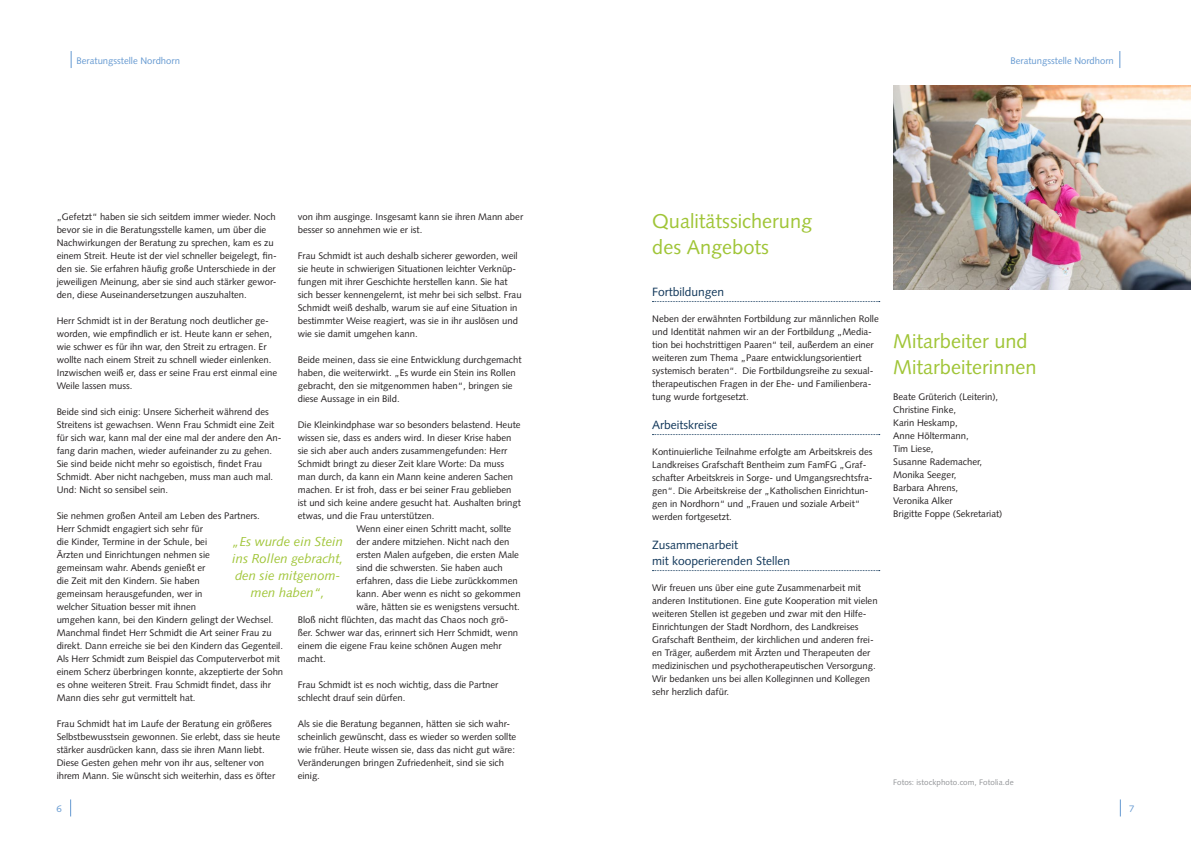
<style>
.page{position:relative;width:1191px;height:842px;background:#fff}
.page>*{position:absolute;margin:0;border:0;box-sizing:border-box;transform-origin:0 0}
.t1{font:20px/26px "Syntax LT Std";color:#a0c537}
.t2{font:italic 13px/17px "Syntax LT Std";color:#a0c537;text-align:center}
.t3{font:12px/16px "Syntax LT Std";color:#103659}
.t4{font:9.5px/13px "Syntax LT Std";color:#231f20}
.t5{font:9.5px "Syntax LT Std";color:#6599d1}
.t6{font:8px "Syntax LT Std";letter-spacing:.01em;color:#939598}
</style>
<div class="page">
<svg style="left:71px;top:51px;width:1px;height:17px"></svg>
<svg style="left:1119px;top:51px;width:1px;height:17px"></svg>
<svg style="left:1120px;top:799px;width:1px;height:17px"></svg>
<svg style="left:70px;top:799px;width:1px;height:17px"></svg>
<svg style="left:652px;top:301px;width:227px;height:1px"></svg>
<svg style="left:652px;top:434px;width:227px;height:1px"></svg>
<svg style="left:652px;top:570px;width:227px;height:1px"></svg>
<img style="left:893px;top:85px;width:298px;height:204px">
<p class="t5" style="left:77px;top:55px;width:105px">Beratungsstelle Nordhorn</p>
<p class="t5" style="left:1010px;top:55px;width:105px">Beratungsstelle Nordhorn</p>
<p class="t4" style="left:298px;top:210px;width:227px">von ihm ausginge. Insgesamt kann sie ihren Mann aber besser so annehmen wie er ist.</p>
<p class="t4" style="left:298px;top:249px;width:225px">Frau Schmidt ist auch deshalb sicherer geworden, weil sie heute in schwierigen Situationen leichter Verknüp&shy;fungen mit ihrer Geschichte herstellen kann. Sie hat sich besser kennengelernt, ist mehr bei sich selbst. Frau Schmidt weiß deshalb, warum sie auf eine Situation in bestimmter Weise reagiert, was sie in ihr auslösen und wie sie damit umgehen kann.</p>
<p class="t4" style="left:298px;top:353px;width:225px">Beide meinen, dass sie eine Entwicklung durchgemacht haben, die weiterwirkt. „Es wurde ein Stein ins Rollen gebracht, den sie mitgenommen haben“, bringen sie diese Aussage in ein Bild.</p>
<p class="t4" style="left:298px;top:418px;width:224px">Die Kleinkindphase war so besonders belastend. Heute</p>
<p class="t4" style="left:298px;top:431px;width:215px">wissen sie, dass es anders wird. In dieser Krise haben</p>
<p class="t4" style="left:298px;top:444px;width:211px">sie sich aber auch anders zusammengefunden: Herr</p>
<p class="t4" style="left:298px;top:457px;width:208px">Schmidt bringt zu dieser Zeit klare Worte: Da muss</p>
<p class="t4" style="left:298px;top:470px;width:217px">man durch, da kann ein Mann keine anderen Sachen</p>
<p class="t4" style="left:298px;top:483px;width:215px">machen. Er ist froh, dass er bei seiner Frau geblieben</p>
<p class="t4" style="left:298px;top:496px;width:225px">ist und sich keine andere gesucht hat. Aushalten bringt</p>
<p class="t4" style="left:298px;top:509px;width:138px">etwas, und die Frau unterstützen.</p>
<p class="t4" style="left:356px;top:522px;width:156px">Wenn einer einen Schritt macht, sollte</p>
<p class="t4" style="left:356px;top:535px;width:154px">der andere mitziehen. Nicht nach den</p>
<p class="t4" style="left:356px;top:548px;width:164px">ersten Malen aufgeben, die ersten Male</p>
<p class="t4" style="left:356px;top:561px;width:148px">sind die schwersten. Sie haben auch</p>
<p class="t4" style="left:356px;top:574px;width:163px">erfahren, dass die Liebe zurückkommen</p>
<p class="t4" style="left:356px;top:587px;width:166px">kann. Aber wenn es nicht so gekommen</p>
<p class="t4" style="left:356px;top:600px;width:165px">wäre, hätten sie es wenigstens versucht.</p>
<p class="t4" style="left:298px;top:613px;width:212px">Bloß nicht flüchten, das macht das Chaos noch grö-</p>
<p class="t4" style="left:298px;top:626px;width:222px">ßer. Schwer war das, erinnert sich Herr Schmidt, wenn</p>
<p class="t4" style="left:298px;top:639px;width:205px">einem die eigene Frau keine schönen Augen mehr</p>
<p class="t4" style="left:298px;top:652px;width:29px">macht.</p>
<p class="t4" style="left:298px;top:678px;width:202px">Frau Schmidt ist es noch wichtig, dass die Partner schlecht drauf sein dürfen.</p>
<p class="t4" style="left:298px;top:717px;width:220px">Als sie die Beratung begannen, hätten sie sich wahr&shy;scheinlich gewünscht, dass es wieder so werden sollte wie früher. Heute wissen sie, dass das nicht gut wäre:<br>Veränderungen bringen Zufriedenheit, sind sie sich einig.</p>
<p class="t4" style="left:57px;top:210px;width:222px">„Gefetzt“ haben sie sich seitdem immer wieder. Noch bevor sie in die Beratungsstelle kamen, um über die Nachwirkungen der Beratung zu sprechen, kam es zu einem Streit. Heute ist der viel schneller beigelegt, fin&shy;den sie. Sie erfahren häufig große Unterschiede in der jeweiligen Meinung, aber sie sind auch stärker gewor&shy;den, diese Auseinandersetzungen auszuhalten.</p>
<p class="t4" style="left:57px;top:314px;width:222px">Herr Schmidt ist in der Beratung noch deutlicher ge&shy;worden, wie empfindlich er ist. Heute kann er sehen, wie schwer es für ihn war, den Streit zu ertragen. Er wollte nach einem Streit zu schnell wieder einlenken.<br>Inzwischen weiß er, dass er seine Frau erst einmal eine Weile lassen muss.</p>
<p class="t4" style="left:57px;top:405px;width:226px">Beide sind sich einig: Unsere Sicherheit während des Streitens ist gewachsen. Wenn Frau Schmidt eine Zeit für sich war, kann mal der eine mal der andere den An&shy;fang darin machen, wieder aufeinander zu zu gehen.<br>Sie sind beide nicht mehr so egoistisch, findet Frau Schmidt. Aber nicht nachgeben, muss man auch mal.<br>Und: Nicht so sensibel sein.</p>
<p class="t4" style="left:57px;top:509px;width:228px">Sie nehmen großen Anteil am Leben des Partners.<br>Herr Schmidt engagiert sich sehr für<br>die Kinder, Termine in der Schule, bei<br>Ärzten und Einrichtungen nehmen sie<br>gemeinsam wahr. Abends genießt er<br>die Zeit mit den Kindern. Sie haben<br>gemeinsam herausgefunden, wer in<br>welcher Situation besser mit ihnen<br>umgehen kann, bei den Kindern gelingt der Wechsel.<br>Manchmal findet Herr Schmidt die Art seiner Frau zu direkt. Dann erreiche sie bei den Kindern das Gegenteil.<br>Als Herr Schmidt zum Beispiel das Computerverbot mit einem Scherz überbringen konnte, akzeptierte der Sohn es ohne weiteren Streit. Frau Schmidt findet, dass ihr Mann dies sehr gut vermittelt hat.</p>
<p class="t4" style="left:57px;top:717px;width:225px">Frau Schmidt hat im Laufe der Beratung ein größeres Selbstbewusstsein gewonnen. Sie erlebt, dass sie heute stärker ausdrücken kann, dass sie ihren Mann liebt.<br>Diese Gesten gehen mehr von ihr aus, seltener von ihrem Mann. Sie wünscht sich weiterhin, dass es öfter</p>
<h2 class="t2" style="left:232px;top:533px;width:113px">„Es wurde ein Stein ins Rollen gebracht, den sie mitgenom&shy;men haben“,</h2>
<h1 class="t1" style="left:652px;top:208px;width:162px">Qualitätssicherung des Angebots</h1>
<p class="t3" style="left:652px;top:283px;width:74px">Fortbildungen</p>
<p class="t4" style="left:652px;top:312px;width:228px">Neben der erwähnten Fortbildung zur männlichen Rolle und Identität nahmen wir an der Fortbildung „Media&shy;tion bei hochstrittigen Paaren“ teil, außerdem an einer weiteren zum Thema „Paare entwicklungsorientiert systemisch beraten“. Die Fortbildungsreihe zu sexual&shy;therapeutischen Fragen in der Ehe- und Familienbera&shy;tung wurde fortgesetzt.</p>
<p class="t3" style="left:652px;top:416px;width:67px">Arbeitskreise</p>
<p class="t4" style="left:652px;top:445px;width:222px">Kontinuierliche Teilnahme erfolgte am Arbeitskreis des Landkreises Grafschaft Bentheim zum FamFG „Graf&shy;schafter Arbeitskreis in Sorge- und Umgangsrechtsfra&shy;gen“. Die Arbeitskreise der „Katholischen Einrichtun&shy;gen in Nordhorn“ und „Frauen und soziale Arbeit“ werden fortgesetzt.</p>
<p class="t3" style="left:652px;top:536px;width:139px">Zusammenarbeit<br>mit kooperierenden Stellen</p>
<p class="t4" style="left:652px;top:581px;width:227px">Wir freuen uns über eine gute Zusammenarbeit mit anderen Institutionen. Eine gute Kooperation mit vielen weiteren Stellen ist gegeben und zwar mit den Hilfe-Einrichtungen der Stadt Nordhorn, des Landkreises Grafschaft Bentheim, der kirchlichen und anderen frei&shy;en Träger, außerdem mit Ärzten und Therapeuten der medizinischen und psychotherapeutischen Versorgung.<br>Wir bedanken uns bei allen Kolleginnen und Kollegen sehr herzlich dafür.</p>
<h1 class="t1" style="left:893px;top:328px;width:145px">Mitarbeiter und<br>Mitarbeiterinnen</h1>
<p class="t4" style="left:893px;top:390px;width:111px">Beate Grüterich (Leiterin),<br>Christine Finke,<br>Karin Heskamp,<br>Anne Höltermann,<br>Tim Liese,<br>Susanne Rademacher,<br>Monika Seeger,<br>Barbara Ahrens,<br>Veronika Alker<br>Brigitte Foppe (Sekretariat)</p>
<p class="t6" style="left:893px;top:778px;width:122px">Fotos: istockphoto.com, Fotolia.de</p>
<p class="t5" style="left:57px;top:803px;width:7px">6</p>
<p class="t5" style="left:1129px;top:803px;width:7px">7</p>
</div>
